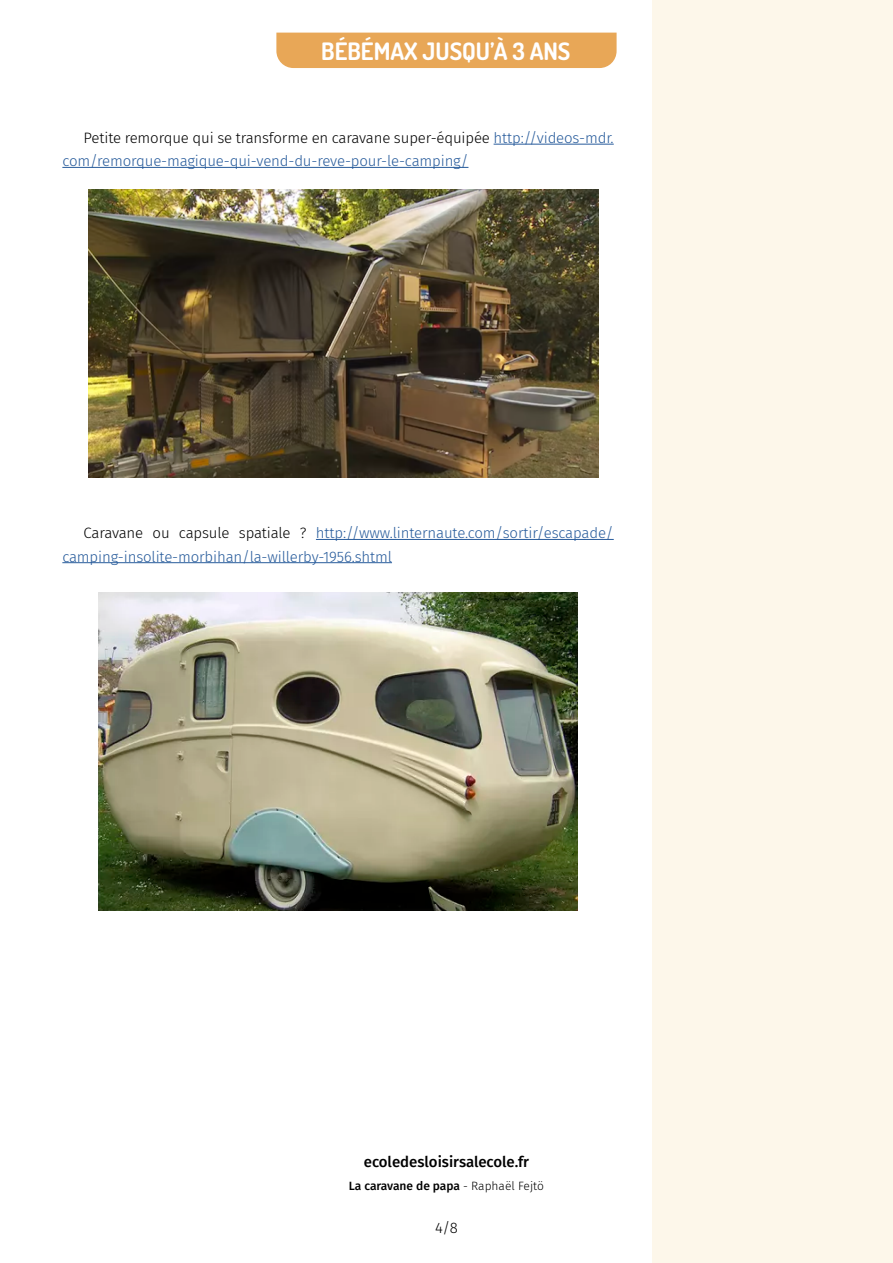
<style>
.page{position:relative;width:893px;height:1263px;background:#fff}
.page>*{position:absolute;margin:0;border:0;box-sizing:border-box;transform-origin:0 0}
.t1{font:700 24px "Dosis";color:#fff}
.t2{font:300 15px/23.2px "Fira Sans";letter-spacing:-.01em;color:#275b9b}
.t3{font:500 15px "Fira Sans";color:#000}
.t4{font:300 15px "Fira Sans";color:#000}
.t5{font:500 12px "Fira Sans";letter-spacing:-.01em;color:#000}
.s1{color:#000}
.s2{font-weight:300}
</style>
<div class="page">
<div style="left:652px;top:0;width:241px;height:1263px;background:#fdf7ea"></div>
<div style="left:276px;top:33px;width:341px;height:35px;background:#e8a757"></div>
<hr style="left:494px;top:144px;width:120px;height:1px;background:#275b9b">
<hr style="left:62px;top:167px;width:406px;height:1px;background:#275b9b">
<hr style="left:316px;top:539px;width:298px;height:1px;background:#275b9b">
<hr style="left:62px;top:562px;width:330px;height:1px;background:#275b9b">
<img style="left:88px;top:189px;width:510px;height:288px">
<img style="left:98px;top:592px;width:480px;height:318px">
<h1 class="t1" style="left:321px;top:35px;width:251px">BÉBÉMAX JUSQU’À 3 ANS</h1>
<p class="t2" style="left:62px;top:126px;width:553px;text-indent:21px"><span class="s1">Petite remorque qui se transforme en caravane super-équipée</span> http://videos-mdr. com/remorque-magique-qui-vend-du-reve-pour-le-camping/</p>
<p class="t2" style="left:62px;top:521px;width:553px;text-indent:21px"><span class="s1">Caravane ou capsule spatiale ?</span> http://www.linternaute.com/sortir/escapade/ camping-insolite-morbihan/la-willerby-1956.shtml</p>
<p class="t3" style="left:364px;top:1150px;width:167px">ecoledesloisirsalecole.fr</p>
<p class="t5" style="left:349px;top:1176px;width:197px">La caravane de papa <span class="s2">- Raphaël Fejtö</span></p>
<p class="t4" style="left:435px;top:1217px;width:24px">4/8</p>
</div>
